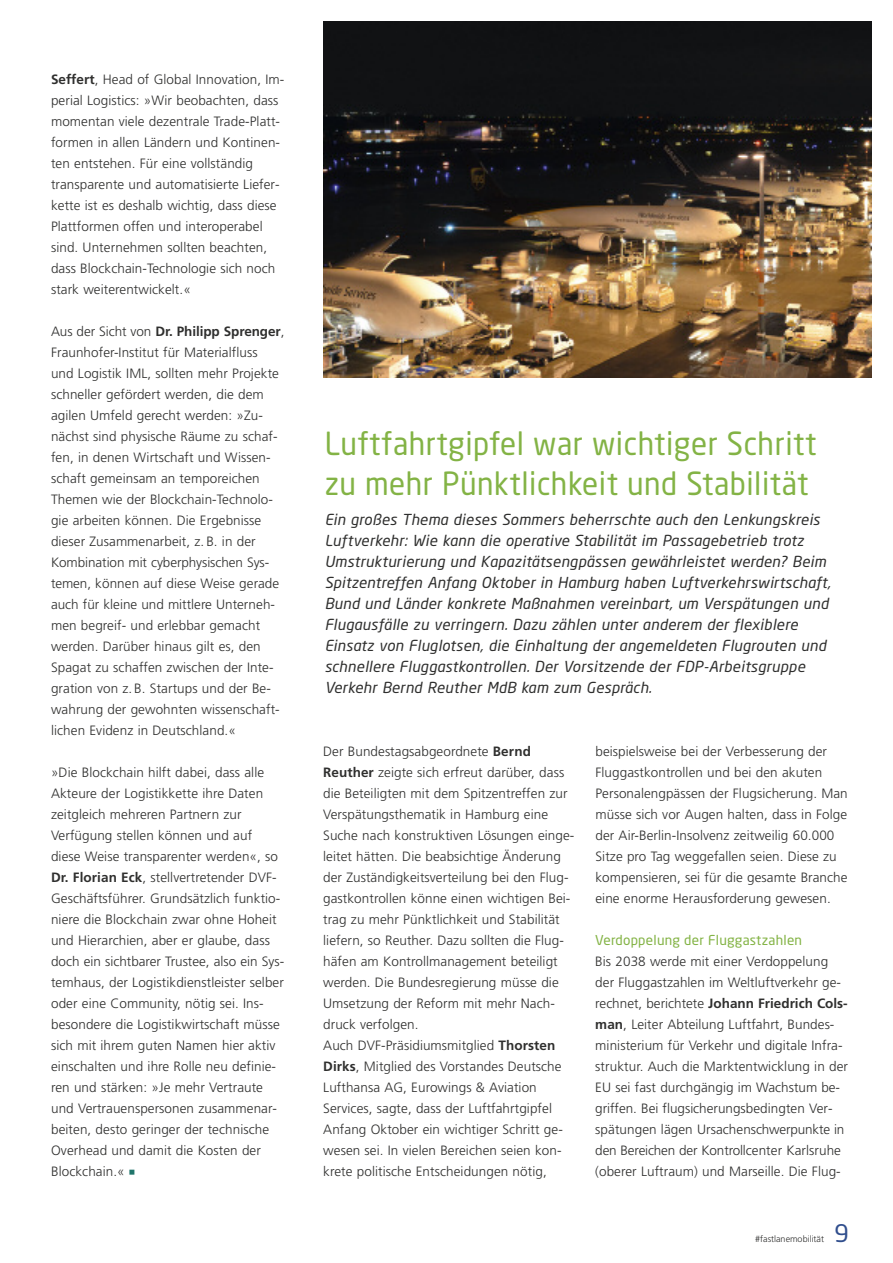
<style>
.page{position:relative;width:893px;height:1263px;background:#fff}
.page>*{position:absolute;margin:0;border:0;box-sizing:border-box;transform-origin:0 0}
.t1{font:31.5px/40.5px "Neo Sans Pro";letter-spacing:.02em;color:#83b345;scale:.94 1}
.t2{font:24px "Neo Sans Pro";color:#304e8d}
.t3{font:italic 15px/21px "Neo Sans Pro";letter-spacing:.02em;color:#2f2f2e}
.t4{font:300 13.5px/21px "Frutiger";letter-spacing:.005em;color:#2f2f2e}
.t5{font:13.5px "Neo Sans Pro";letter-spacing:.02em;color:#83b345}
.t6{font:300 9px "Frutiger";color:#2f2f2e}
.s1{font-weight:700}
.s2{font-family:"Apple SD Gothic Neo";font-weight:800;font-size:7.5px;color:#20756b}
</style>
<div class="page">
<img style="left:323px;top:21px;width:549px;height:356px">
<p class="t4" style="left:51px;top:70px;width:235px"><span class="s1">Seffert</span>, Head of Global Innovation, Im&shy;perial Logistics: »Wir beobachten, dass momentan viele dezentrale Trade-Platt&shy;formen in allen Ländern und Kontinen&shy;ten entstehen. Für eine vollständig transparente und automatisierte Liefer&shy;kette ist es deshalb wichtig, dass diese Plattformen offen und interoperabel sind. Unternehmen sollten beachten, dass Blockchain-Technologie sich noch stark weiterentwickelt.«</p>
<p class="t4" style="left:51px;top:322px;width:235px">Aus der Sicht von <span class="s1">Dr. Philipp Sprenger</span>, Fraunhofer-Institut für Materialfluss<br>und Logistik IML, sollten mehr Projekte schneller gefördert werden, die dem agilen Umfeld gerecht werden: »Zu&shy;nächst sind physische Räume zu schaf&shy;fen, in denen Wirtschaft und Wissen&shy;schaft gemeinsam an temporeichen Themen wie der Blockchain-Technolo&shy;gie arbeiten können. Die Ergebnisse dieser Zusammenarbeit, z. B. in der Kombination mit cyberphysischen Sys&shy;temen, können auf diese Weise gerade auch für kleine und mittlere Unterneh&shy;men begreif- und erlebbar gemacht werden. Darüber hinaus gilt es, den Spagat zu schaffen zwischen der Inte&shy;gration von z. B. Startups und der Be&shy;wahrung der gewohnten wissenschaft&shy;lichen Evidenz in Deutschland.«</p>
<p class="t4" style="left:51px;top:763px;width:235px">»Die Blockchain hilft dabei, dass alle Akteure der Logistikkette ihre Daten zeitgleich mehreren Partnern zur Verfügung stellen können und auf diese Weise transparenter werden«, so <span class="s1">Dr. Florian Eck</span>, stellvertretender DVF-Geschäftsführer. Grundsätzlich funktio&shy;niere die Blockchain zwar ohne Hoheit und Hierarchien, aber er glaube, dass doch ein sichtbarer Trustee, also ein Sys&shy;temhaus, der Logistikdienstleister selber oder eine Community, nötig sei. Ins&shy;besondere die Logistikwirtschaft müsse sich mit ihrem guten Namen hier aktiv einschalten und ihre Rolle neu definie&shy;ren und stärken: »Je mehr Vertraute und Vertrauenspersonen zusammenar&shy;beiten, desto geringer der technische Overhead und damit die Kosten der Blockchain.« <span class="s2">■</span></p>
<h1 class="t1" style="left:325px;top:426px;width:525px">Luftfahrtgipfel war wichtiger Schritt zu mehr Pünktlichkeit und Stabilität</h1>
<p class="t3" style="left:325px;top:510px;width:507px">Ein großes Thema dieses Sommers beherrschte auch den Lenkungskreis Luftverkehr: Wie kann die operative Stabilität im Passagebetrieb trotz Umstrukturierung und Kapazitätsengpässen gewährleistet werden? Beim Spitzentreffen Anfang Oktober in Hamburg haben Luftverkehrswirtschaft, Bund und Länder konkrete Maßnahmen vereinbart, um Verspätungen und Flugausfälle zu verringern. Dazu zählen unter anderem der flexiblere Einsatz von Fluglotsen, die Einhaltung der angemeldeten Flugrouten und schnellere Fluggastkontrollen. Der Vorsitzende der FDP-Arbeitsgruppe Verkehr Bernd Reuther MdB kam zum Gespräch.</p>
<p class="t4" style="left:323px;top:742px;width:253px">Der Bundestagsabgeordnete <span class="s1">Bernd Reuther</span> zeigte sich erfreut darüber, dass die Beteiligten mit dem Spitzentreffen zur Verspätungsthematik in Hamburg eine Suche nach konstruktiven Lösungen einge&shy;leitet hätten. Die beabsichtige Änderung der Zuständigkeitsverteilung bei den Flug&shy;gastkontrollen könne einen wichtigen Bei&shy;trag zu mehr Pünktlichkeit und Stabilität liefern, so Reuther. Dazu sollten die Flug&shy;häfen am Kontrollmanagement beteiligt werden. Die Bundesregierung müsse die Umsetzung der Reform mit mehr Nach&shy;druck verfolgen.<br>Auch DVF-Präsidiumsmitglied <span class="s1">Thorsten Dirks</span>, Mitglied des Vorstandes Deutsche Lufthansa AG, Eurowings &amp; Aviation Services, sagte, dass der Luftfahrtgipfel Anfang Oktober ein wichtiger Schritt ge&shy;wesen sei. In vielen Bereichen seien kon&shy;krete politische Entscheidungen nötig,</p>
<p class="t4" style="left:595px;top:742px;width:254px">beispielsweise bei der Verbesserung der Fluggastkontrollen und bei den akuten Personalengpässen der Flugsicherung. Man müsse sich vor Augen halten, dass in Folge der Air-Berlin-Insolvenz zeitweilig 60.000<br>Sitze pro Tag weggefallen seien. Diese zu kompensieren, sei für die gesamte Branche eine enorme Herausforderung gewesen.</p>
<p class="t5" style="left:595px;top:935px;width:208px">Verdoppelung der Fluggastzahlen</p>
<p class="t4" style="left:595px;top:952px;width:254px">Bis 2038 werde mit einer Verdoppelung der Fluggastzahlen im Weltluftverkehr ge&shy;rechnet, berichtete <span class="s1">Johann Friedrich Cols&shy;man</span>, Leiter Abteilung Luftfahrt, Bundes&shy;ministerium für Verkehr und digitale Infra&shy;struktur. Auch die Marktentwicklung in der EU sei fast durchgängig im Wachstum be&shy;griffen. Bei flugsicherungsbedingten Ver&shy;spätungen lägen Ursachenschwerpunkte in den Bereichen der Kontrollcenter Karlsruhe (oberer Luftraum) und Marseille. Die Flug-</p>
<p class="t6" style="left:755px;top:1235px;width:70px">#fastlanemobilität</p>
<h2 class="t2" style="left:834px;top:1224px;width:16px">9</h2>
</div>
